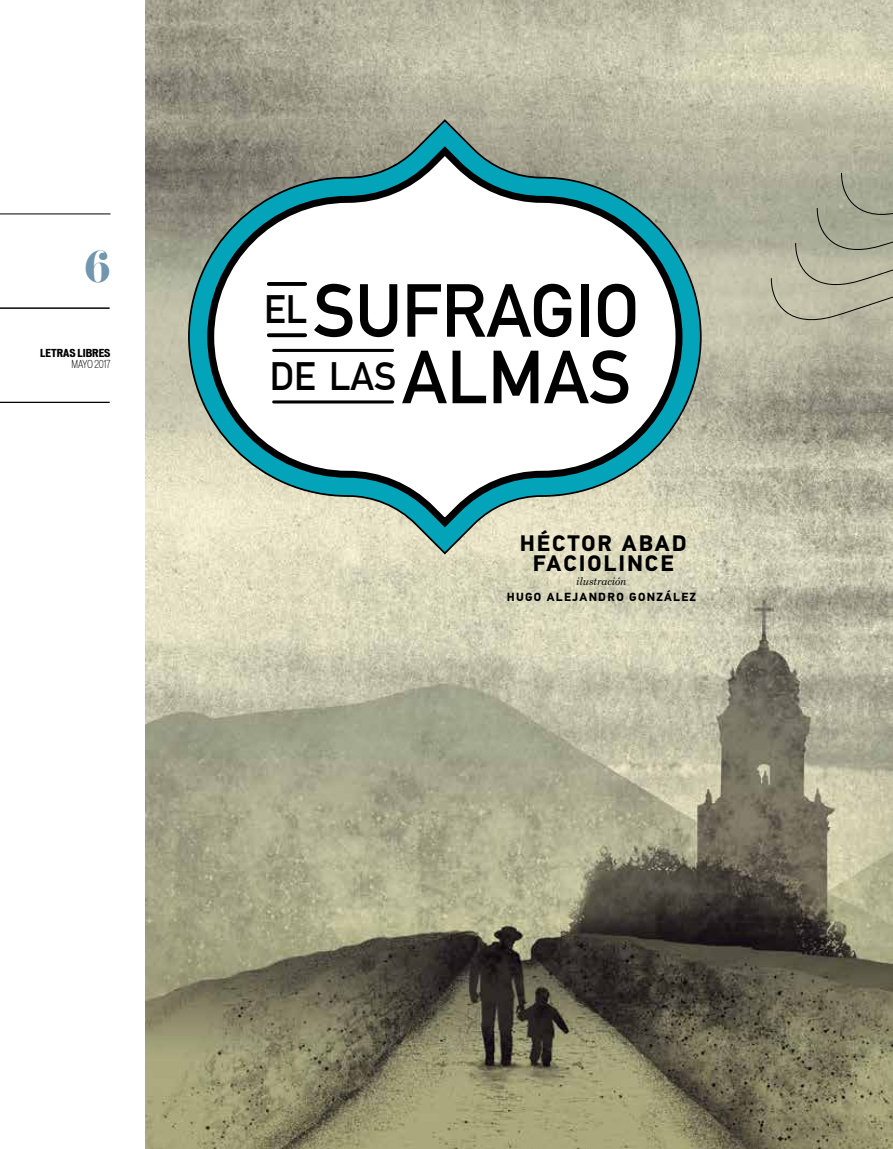
<style>
.page{position:relative;width:893px;height:1149px;background:#fff}
.page>*{position:absolute;margin:0;border:0;box-sizing:border-box;transform-origin:0 0}
.t1{font:700 73.8px/66.4px "DIN Alternate";color:#000;text-align:right}
.t2{font:39px "Eloquent JF";color:#7196ad}
.t3{font:700 38.7px/67.3px "DIN Alternate";color:#000}
.t4{font:700 22.5px/20.5px "PF Din Text Pro";letter-spacing:.085em;color:#000;text-align:center}
.t5{font:700 11.85px "PF Din Text Pro";letter-spacing:.105em;color:#000}
.t6{font:700 expanded 10.5px "Vonnes";color:#000}
.t7{font:italic 10.5px "Century Schoolbook Pro";letter-spacing:-.02em;color:#000}
.t8{font:300 condensed 10.5px "Vonnes";color:#000}
</style>
<div class="page">
<hr style="left:0;top:213px;width:111px;height:1px;background:#000">
<img style="left:146px;top:0;width:747px;height:1148px">
<hr style="left:0;top:308px;width:110px;height:1px;background:#000">
<hr style="left:0;top:402px;width:110px;height:1px;background:#000">
<svg style="left:187px;top:118px;width:515px;height:437px;background:#aeb9a6"></svg>
<svg style="left:204px;top:141px;width:482px;height:391px"></svg>
<hr style="left:274px;top:349px;width:119px;height:3px;background:#000">
<hr style="left:274px;top:400px;width:119px;height:3px;background:#000">
<svg style="left:269px;top:282px;width:36px;height:4px"></svg>
<svg style="left:269px;top:333px;width:36px;height:4px"></svg>
<svg style="left:771px;top:66px;width:122px;height:262px;background:#b6b59f"></svg>
<h2 class="t2" style="left:85px;top:240px;width:27px">6</h2>
<p class="t6" style="left:40px;top:346px;width:72px">LETRAS LIBRES</p>
<p class="t8" style="left:71px;top:357px;width:41px">MAYO 2017</p>
<h1 class="t1" style="left:313px;top:272px;width:328px">SUFRAGIO<br>ALMAS</h1>
<h3 class="t3" style="left:264px;top:273px;width:134px">EL<br>DE LAS</h3>
<h3 class="t4" style="left:520px;top:533px;width:168px">HÉCTOR ABAD<br>FACIOLINCE</h3>
<p class="t5" style="left:507px;top:589px;width:191px">HUGO ALEJANDRO GONZÁLEZ</p>
<p class="t7" style="left:576px;top:575px;width:52px">ilustración</p>
</div>
